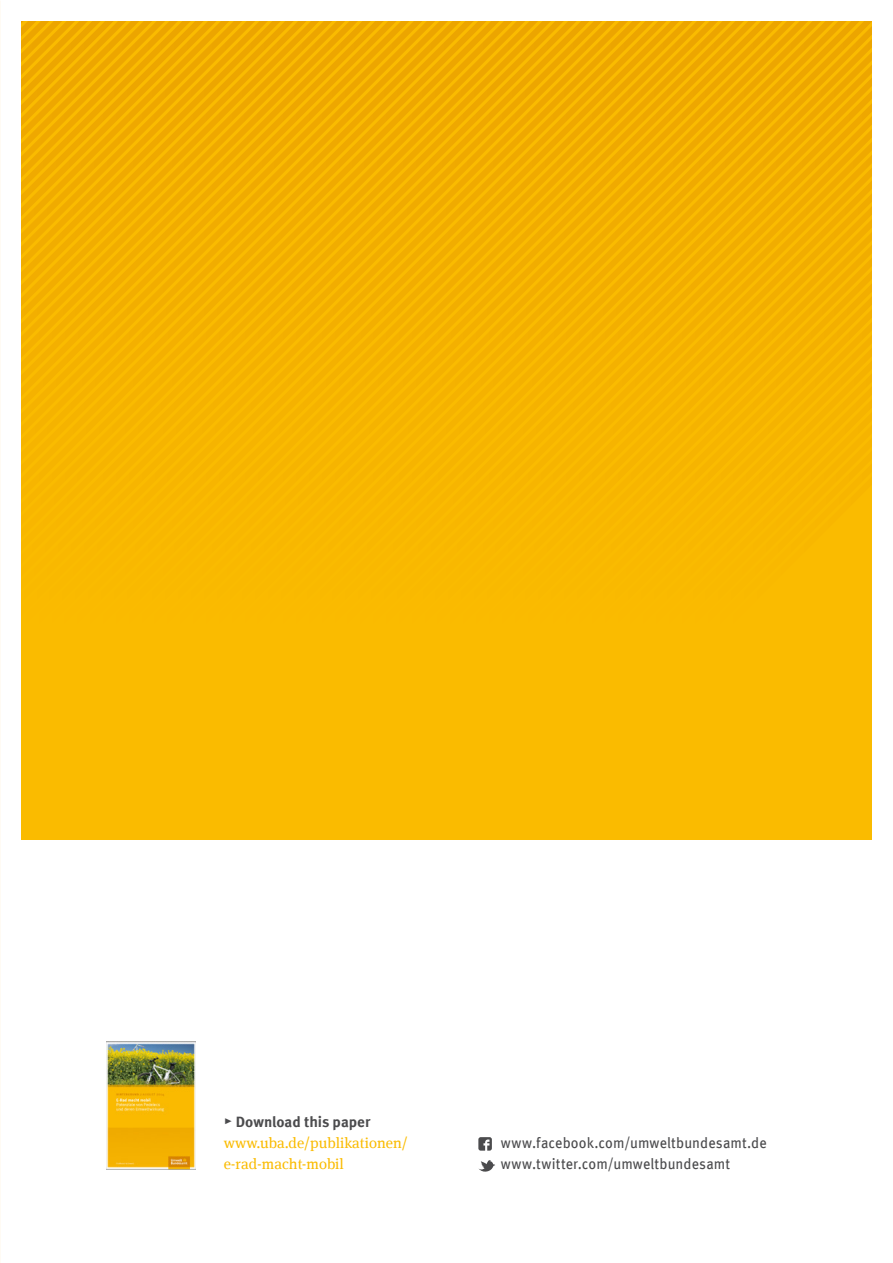
<style>
.page{position:relative;width:893px;height:1263px;background:#fff}
.page>*{position:absolute;margin:0;border:0;box-sizing:border-box;transform-origin:0 0}
.t1{font:15px "Meta Offc Norm";letter-spacing:.005em;color:#4b4b4d;scale:.95 1}
.t2{font:15px "Meta Serif Offc";color:#fabb00}
.t3{font:700 15px "Meta Offc";color:#4b4b4d}
.s1{font-family:"Meta Serif Offc";font-weight:400;font-size:16.5px}
</style>
<div class="page">
<svg style="left:478px;top:1137px;width:14px;height:14px"></svg>
<svg style="left:478px;top:1160px;width:17px;height:12px"></svg>
<div style="left:21px;top:21px;width:851px;height:819px;background:#fabb00"></div>
<svg style="left:232px;top:21px;width:13px;height:342px"></svg>
<svg style="left:245px;top:21px;width:13px;height:342px"></svg>
<svg style="left:258px;top:21px;width:13px;height:341px"></svg>
<svg style="left:283px;top:21px;width:13px;height:341px"></svg>
<svg style="left:296px;top:21px;width:13px;height:342px"></svg>
<svg style="left:309px;top:21px;width:13px;height:342px"></svg>
<svg style="left:322px;top:21px;width:13px;height:342px"></svg>
<svg style="left:335px;top:21px;width:13px;height:342px"></svg>
<svg style="left:348px;top:21px;width:13px;height:341px"></svg>
<svg style="left:361px;top:21px;width:12px;height:341px"></svg>
<svg style="left:373px;top:21px;width:13px;height:341px"></svg>
<svg style="left:386px;top:21px;width:13px;height:342px"></svg>
<svg style="left:399px;top:21px;width:13px;height:342px"></svg>
<svg style="left:412px;top:21px;width:13px;height:342px"></svg>
<svg style="left:425px;top:21px;width:13px;height:342px"></svg>
<svg style="left:438px;top:21px;width:13px;height:342px"></svg>
<svg style="left:451px;top:21px;width:12px;height:341px"></svg>
<svg style="left:463px;top:21px;width:13px;height:341px"></svg>
<svg style="left:476px;top:21px;width:13px;height:342px"></svg>
<svg style="left:489px;top:21px;width:13px;height:342px"></svg>
<svg style="left:502px;top:21px;width:13px;height:342px"></svg>
<svg style="left:515px;top:21px;width:13px;height:342px"></svg>
<svg style="left:528px;top:21px;width:13px;height:342px"></svg>
<svg style="left:541px;top:21px;width:13px;height:341px"></svg>
<svg style="left:554px;top:21px;width:12px;height:341px"></svg>
<svg style="left:566px;top:21px;width:13px;height:341px"></svg>
<svg style="left:579px;top:21px;width:13px;height:342px"></svg>
<svg style="left:592px;top:21px;width:13px;height:342px"></svg>
<svg style="left:605px;top:21px;width:13px;height:342px"></svg>
<svg style="left:618px;top:21px;width:13px;height:342px"></svg>
<svg style="left:631px;top:21px;width:13px;height:341px"></svg>
<svg style="left:644px;top:21px;width:12px;height:341px"></svg>
<svg style="left:656px;top:21px;width:13px;height:341px"></svg>
<svg style="left:669px;top:21px;width:13px;height:342px"></svg>
<svg style="left:682px;top:21px;width:13px;height:342px"></svg>
<svg style="left:695px;top:21px;width:13px;height:342px"></svg>
<svg style="left:708px;top:21px;width:164px;height:342px"></svg>
<img style="left:106px;top:1042px;width:90px;height:127px">
<p class="t3" style="left:224px;top:1112px;width:148px"><span class="s1">▸</span> Download this paper</p>
<p class="t2" style="left:224px;top:1134px;width:186px">www.uba.de/publikationen/</p>
<p class="t2" style="left:224px;top:1155px;width:122px">e-rad-macht-mobil</p>
<p class="t1" style="left:501px;top:1133px;width:281px">www.facebook.com/umweltbundesamt.de</p>
<p class="t1" style="left:501px;top:1154px;width:243px">www.twitter.com/umweltbundesamt</p>
</div>
